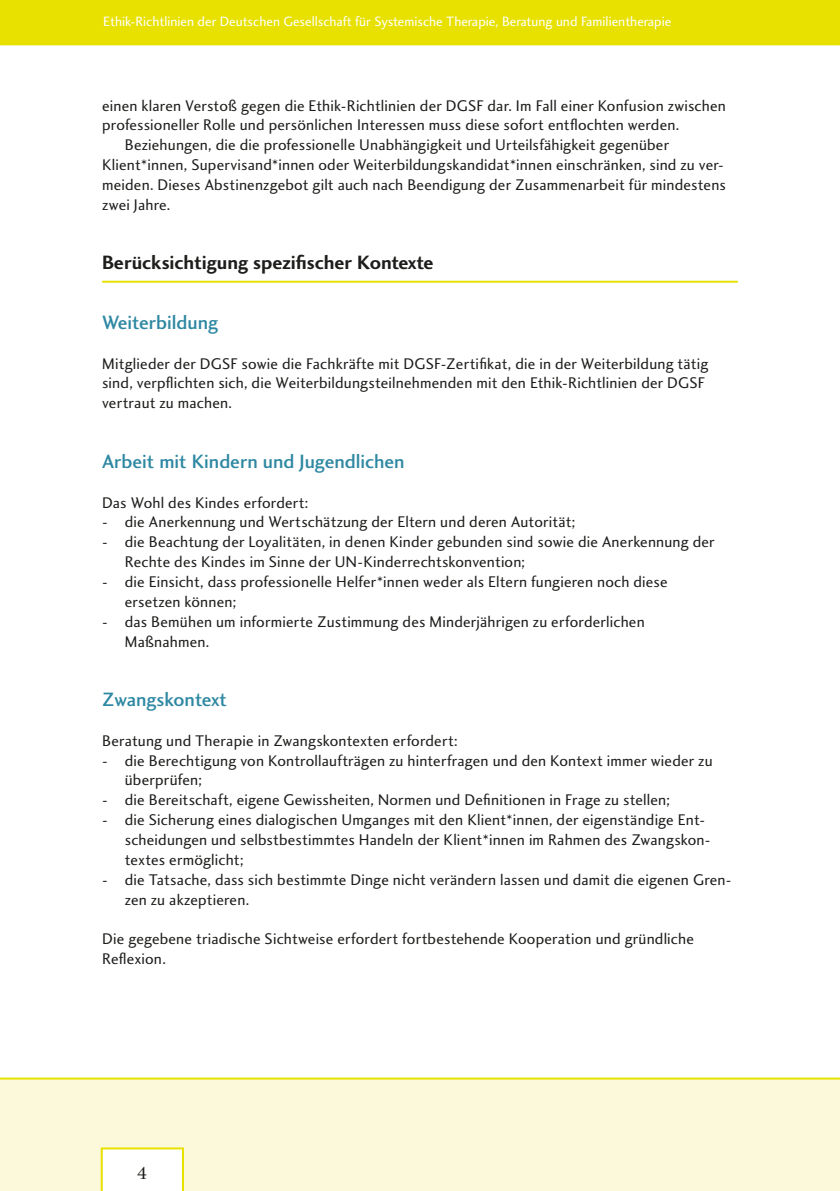
<style>
.page{position:relative;width:840px;height:1191px;background:#fff}
.page>*{position:absolute;margin:0;border:0;box-sizing:border-box;transform-origin:0 0}
.t1{font:20px "Charlotte Sans Medium Plain";color:#2e88a2}
.t2{font:20px "Charlotte Sans Bold Plain";color:#1d1d1b}
.t3{font:18px "Charlotte Book Plain";color:#1d1d1b}
.t4{font:16px/19.8px "Charlotte Sans Book Plain";letter-spacing:.01em;color:#1d1d1b}
.t5{font:14px "Charlotte Sans Book Plain";color:#fff}
</style>
<div class="page">
<div style="left:0;top:1077px;width:839px;height:114px;background:#fcf9db"></div>
<div style="left:0;top:0;width:839px;height:45px;background:#e8e100"></div>
<svg style="left:101px;top:1147px;width:83px;height:44px"></svg>
<hr style="left:102px;top:281px;width:635px;height:2px;background:#e8e100">
<p class="t5" style="left:103px;top:13px;width:569px">Ethik-Richtlinien der Deutschen Gesellschaft für Systemische Therapie, Beratung und Familientherapie</p>
<p class="t4" style="left:102px;top:96px;width:625px">einen klaren Verstoß gegen die Ethik-Richtlinien der DGSF dar. Im Fall einer Konfusion zwischen</p>
<p class="t4" style="left:102px;top:116px;width:578px">professioneller Rolle und persönlichen Interessen muss diese sofort entflochten werden.</p>
<p class="t4" style="left:125px;top:135px;width:545px">Beziehungen, die die professionelle Unabhängigkeit und Urteilsfähigkeit gegenüber</p>
<p class="t4" style="left:102px;top:155px;width:623px">Klient*innen, Supervisand*innen oder Weiterbildungskandidat*innen einschränken, sind zu ver-</p>
<p class="t4" style="left:102px;top:175px;width:624px">meiden. Dieses Abstinenzgebot gilt auch nach Beendigung der Zusammenarbeit für mindestens</p>
<p class="t4" style="left:102px;top:195px;width:70px">zwei Jahre.</p>
<p class="t2" style="left:102px;top:251px;width:333px">Berücksichtigung spezifischer Kontexte</p>
<p class="t1" style="left:102px;top:311px;width:117px">Weiterbildung</p>
<p class="t4" style="left:102px;top:354px;width:607px">Mitglieder der DGSF sowie die Fachkräfte mit DGSF-Zertifikat, die in der Weiterbildung tätig sind, verpflichten sich, die Weiterbildungsteilnehmenden mit den Ethik-Richtlinien der DGSF vertraut zu machen.</p>
<p class="t1" style="left:102px;top:450px;width:304px">Arbeit mit Kindern und Jugendlichen</p>
<p class="t4" style="left:102px;top:493px;width:208px">Das Wohl des Kindes erfordert:</p>
<p class="t4" style="left:102px;top:512px;width:474px">- die Anerkennung und Wertschätzung der Eltern und deren Autorität;</p>
<p class="t4" style="left:125px;top:532px;width:591px;text-indent:-23px">- die Beachtung der Loyalitäten, in denen Kinder gebunden sind sowie die Anerkennung der<br>Rechte des Kindes im Sinne der UN-Kinderrechtskonvention;</p>
<p class="t4" style="left:125px;top:572px;width:544px;text-indent:-23px">- die Einsicht, dass professionelle Helfer*innen weder als Eltern fungieren noch diese ersetzen können;</p>
<p class="t4" style="left:125px;top:612px;width:521px;text-indent:-23px">- das Bemühen um informierte Zustimmung des Minderjährigen zu erforderlichen<br>Maßnahmen.</p>
<p class="t1" style="left:102px;top:688px;width:126px">Zwangskontext</p>
<p class="t4" style="left:102px;top:731px;width:357px">Beratung und Therapie in Zwangskontexten erfordert:</p>
<p class="t4" style="left:125px;top:751px;width:589px;text-indent:-23px">- die Berechtigung von Kontrollaufträgen zu hinterfragen und den Kontext immer wieder zu überprüfen;</p>
<p class="t4" style="left:102px;top:790px;width:569px">- die Bereitschaft, eigene Gewissheiten, Normen und Definitionen in Frage zu stellen;</p>
<p class="t4" style="left:125px;top:810px;width:587px;text-indent:-23px">- die Sicherung eines dialogischen Umganges mit den Klient*innen, der eigenständige Ent&shy;scheidungen und selbstbestimmtes Handeln der Klient*innen im Rahmen des Zwangskon&shy;textes ermöglicht;</p>
<p class="t4" style="left:125px;top:870px;width:607px;text-indent:-23px">- die Tatsache, dass sich bestimmte Dinge nicht verändern lassen und damit die eigenen Gren&shy;zen zu akzeptieren.</p>
<p class="t4" style="left:102px;top:929px;width:593px">Die gegebene triadische Sichtweise erfordert fortbestehende Kooperation und gründliche<br>Reflexion.</p>
<p class="t3" style="left:137px;top:1163px;width:12px">4</p>
</div>
